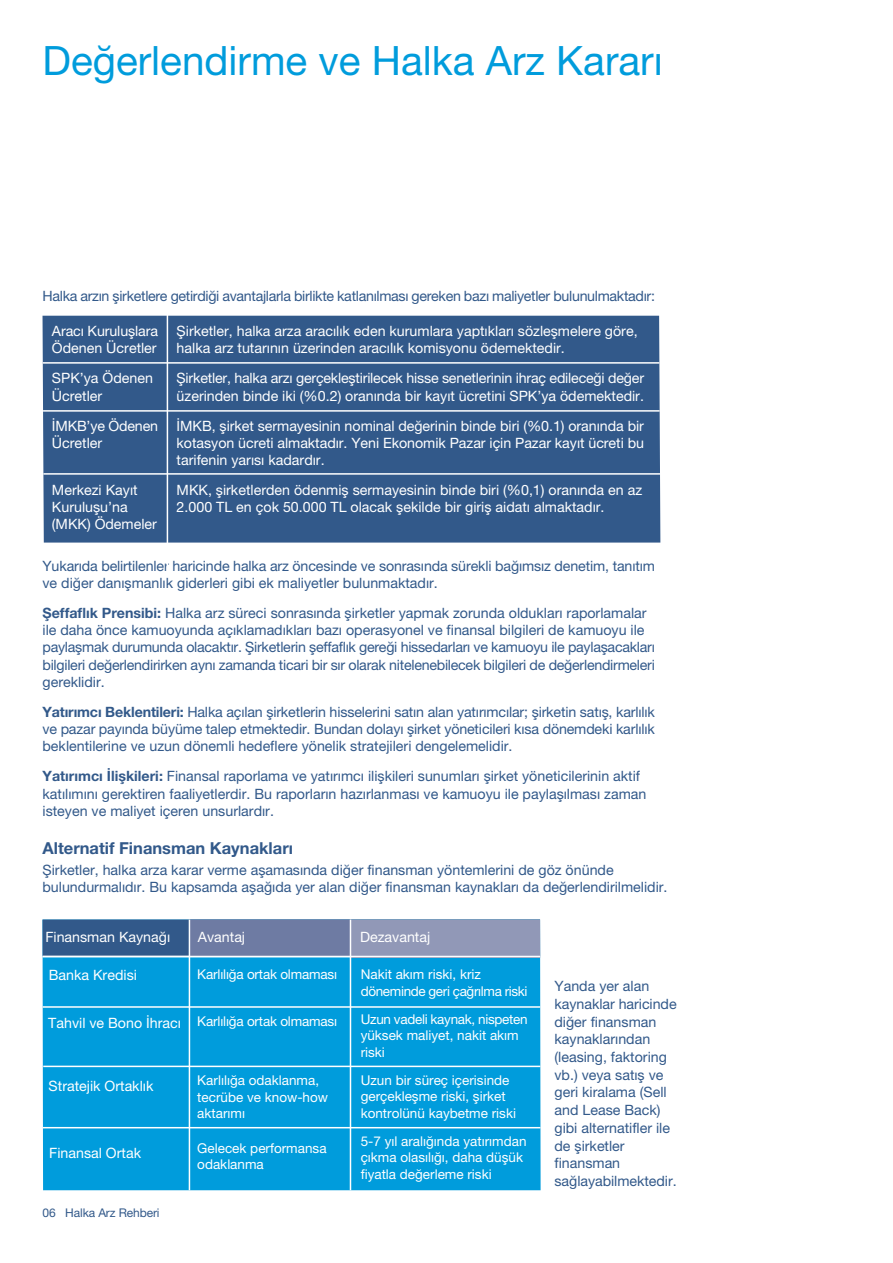
<style>
.page{position:relative;width:893px;height:1263px;background:#fff}
.page>*{position:absolute;margin:0;border:0;box-sizing:border-box;transform-origin:0 0}
.t1{font:40.5px "Helvetica Neue BS Roman";color:#009cdc}
.t2{font:700 16.5px "Helvetica Neue BS Roman";color:#32598a}
.t3{font:14.25px/17.7px "Helvetica Neue BS Roman";color:#32598a}
.t4{font:14.25px/17.2px "Helvetica Neue BS Roman";color:#fff}
.t5{font:14.25px/17.2px "Helvetica Neue BS Roman";letter-spacing:-.02em;color:#32598a}
.t6{font:13.5px/16.5px "Helvetica Neue BS Roman";color:#fff}
.t7{font:13.5px/16.5px "Helvetica Neue BS Roman";letter-spacing:-.025em;color:#fff}
.t8{font:12px "Helvetica Neue BS Roman";letter-spacing:-.01em;color:#32598a}
.s1{font-weight:700}
</style>
<div class="page">
<div style="left:43px;top:316px;width:617px;height:227px;background:#32598a"></div>
<hr style="left:43px;top:362px;width:617px;height:2px;background:#fff">
<hr style="left:43px;top:410px;width:617px;height:2px;background:#fff">
<hr style="left:43px;top:473px;width:617px;height:2px;background:#fff">
<hr style="left:167px;top:311px;width:1px;height:266px;background:#fff">
<div style="left:43px;top:957px;width:498px;height:233px;background:#009cdc"></div>
<hr style="left:43px;top:1006px;width:498px;height:2px;background:#fff">
<hr style="left:43px;top:1066px;width:498px;height:1px;background:#fff">
<hr style="left:43px;top:1127px;width:498px;height:1px;background:#fff">
<div style="left:43px;top:919px;width:146px;height:37px;background:#32598a"></div>
<div style="left:189px;top:919px;width:162px;height:38px;background:#6e7ba3"></div>
<div style="left:351px;top:919px;width:190px;height:39px;background:#9198b7"></div>
<hr style="left:189px;top:919px;width:1px;height:271px;background:#fff">
<hr style="left:350px;top:919px;width:1px;height:271px;background:#fff">
<hr style="left:43px;top:956px;width:498px;height:1px;background:#fff">
<h1 class="t1" style="left:43px;top:46px;width:622px">Değerlendirme ve Halka Arz Kararı</h1>
<p class="t5" style="left:43px;top:288px;width:614px">Halka arzın şirketlere getirdiği avantajlarla birlikte katlanılması gereken bazı maliyetler bulunulmaktadır:</p>
<p class="t4" style="left:52px;top:324px;width:108px">Aracı Kuruluşlara<br>Ödenen Ücretler</p>
<p class="t4" style="left:52px;top:371px;width:103px">SPK’ya Ödenen<br>Ücretler</p>
<p class="t4" style="left:52px;top:418px;width:108px">İMKB’ye Ödenen<br>Ücretler</p>
<p class="t4" style="left:52px;top:483px;width:107px">Merkezi Kayıt<br>Kuruluşu’na (MKK) Ödemeler</p>
<p class="t4" style="left:177px;top:324px;width:463px">Şirketler, halka arza aracılık eden kurumlara yaptıkları sözleşmelere göre, halka arz tutarının üzerinden aracılık komisyonu ödemektedir.</p>
<p class="t4" style="left:177px;top:371px;width:469px">Şirketler, halka arzı gerçekleştirilecek hisse senetlerinin ihraç edileceği değer üzerinden binde iki (%0.2) oranında bir kayıt ücretini SPK’ya ödemektedir.</p>
<p class="t4" style="left:177px;top:418px;width:469px;text-align:justify">İMKB, şirket sermayesinin nominal değerinin binde biri (%0.1) oranında bir kotasyon ücreti almaktadır. Yeni Ekonomik Pazar için Pazar kayıt ücreti bu tarifenin yarısı kadardır.</p>
<p class="t4" style="left:177px;top:483px;width:467px">MKK, şirketlerden ödenmiş sermayesinin binde biri (%0,1) oranında en az<br>2.000 TL en çok 50.000 TL olacak şekilde bir giriş aidatı almaktadır.</p>
<p class="t3" style="left:43px;top:558px;width:614px;line-height:17.2px">Yukarıda belirtilenler haricinde halka arz öncesinde ve sonrasında sürekli bağımsız denetim, tanıtım ve diğer danışmanlık giderleri gibi ek maliyetler bulunmaktadır.</p>
<p class="t5" style="left:43px;top:606px;width:614px"><span class="s1">Şeffaflık Prensibi:</span> Halka arz süreci sonrasında şirketler yapmak zorunda oldukları raporlamalar ile daha önce kamuoyunda açıklamadıkları bazı operasyonel ve finansal bilgileri de kamuoyu ile paylaşmak durumunda olacaktır. Şirketlerin şeffaflık gereği hissedarları ve kamuoyu ile paylaşacakları bilgileri değerlendirirken aynı zamanda ticari bir sır olarak nitelenebilecek bilgileri de değerlendirmeleri gereklidir.</p>
<p class="t3" style="left:43px;top:705px;width:614px;line-height:17.2px;text-align:justify"><span class="s1">Yatırımcı Beklentileri:</span> Halka açılan şirketlerin hisselerini satın alan yatırımcılar; şirketin satış, karlılık ve pazar payında büyüme talep etmektedir. Bundan dolayı şirket yöneticileri kısa dönemdeki karlılık beklentilerine ve uzun dönemli hedeflere yönelik stratejileri dengelemelidir.</p>
<p class="t3" style="left:43px;top:769px;width:605px;line-height:17.2px"><span class="s1">Yatırımcı İlişkileri:</span> Finansal raporlama ve yatırımcı ilişkileri sunumları şirket yöneticilerinin aktif katılımını gerektiren faaliyetlerdir. Bu raporların hazırlanması ve kamuoyu ile paylaşılması zaman isteyen ve maliyet içeren unsurlardır.</p>
<p class="t2" style="left:43px;top:842px;width:252px">Alternatif Finansman Kaynakları</p>
<p class="t3" style="left:43px;top:863px;width:627px;line-height:17.2px">Şirketler, halka arza karar verme aşamasında diğer finansman yöntemlerini de göz önünde bulundurmalıdır. Bu kapsamda aşağıda yer alan diğer finansman kaynakları da değerlendirilmelidir.</p>
<p class="t4" style="left:45px;top:930px;width:126px">Finansman Kaynağı</p>
<p class="t4" style="left:198px;top:930px;width:49px">Avantaj</p>
<p class="t4" style="left:360px;top:930px;width:72px">Dezavantaj</p>
<p class="t4" style="left:49px;top:968px;width:90px">Banka Kredisi</p>
<p class="t6" style="left:197px;top:968px;width:141px">Karlılığa ortak olmaması</p>
<p class="t7" style="left:361px;top:968px;width:168px">Nakit akım riski, kriz döneminde geri çağrılma riski</p>
<p class="t6" style="left:361px;top:1012px;width:168px">Uzun vadeli kaynak, nispeten yüksek maliyet, nakit akım riski</p>
<p class="t6" style="left:361px;top:1073px;width:157px">Uzun bir süreç içerisinde gerçekleşme riski, şirket kontrolünü kaybetme riski</p>
<p class="t6" style="left:361px;top:1134px;width:167px">5-7 yıl aralığında yatırımdan çıkma olasılığı, daha düşük fiyatla değerleme riski</p>
<p class="t4" style="left:48px;top:1015px;width:134px">Tahvil ve Bono İhracı</p>
<p class="t6" style="left:197px;top:1014px;width:141px">Karlılığa ortak olmaması</p>
<p class="t6" style="left:197px;top:1073px;width:132px">Karlılığa odaklanma, tecrübe ve know-how aktarımı</p>
<p class="t4" style="left:49px;top:1079px;width:106px">Stratejik Ortaklık</p>
<p class="t6" style="left:197px;top:1141px;width:131px">Gelecek performansa odaklanma</p>
<p class="t4" style="left:49px;top:1145px;width:93px">Finansal Ortak</p>
<p class="t8" style="left:43px;top:1208px;width:119px">06 Halka Arz Rehberi</p>
<p class="t3" style="left:554px;top:979px;width:124px">Yanda yer alan kaynaklar haricinde diğer finansman kaynaklarından (leasing, faktoring vb.) veya satış ve geri kiralama (Sell and Lease Back) gibi alternatifler ile de şirketler finansman sağlayabilmektedir.</p>
</div>
